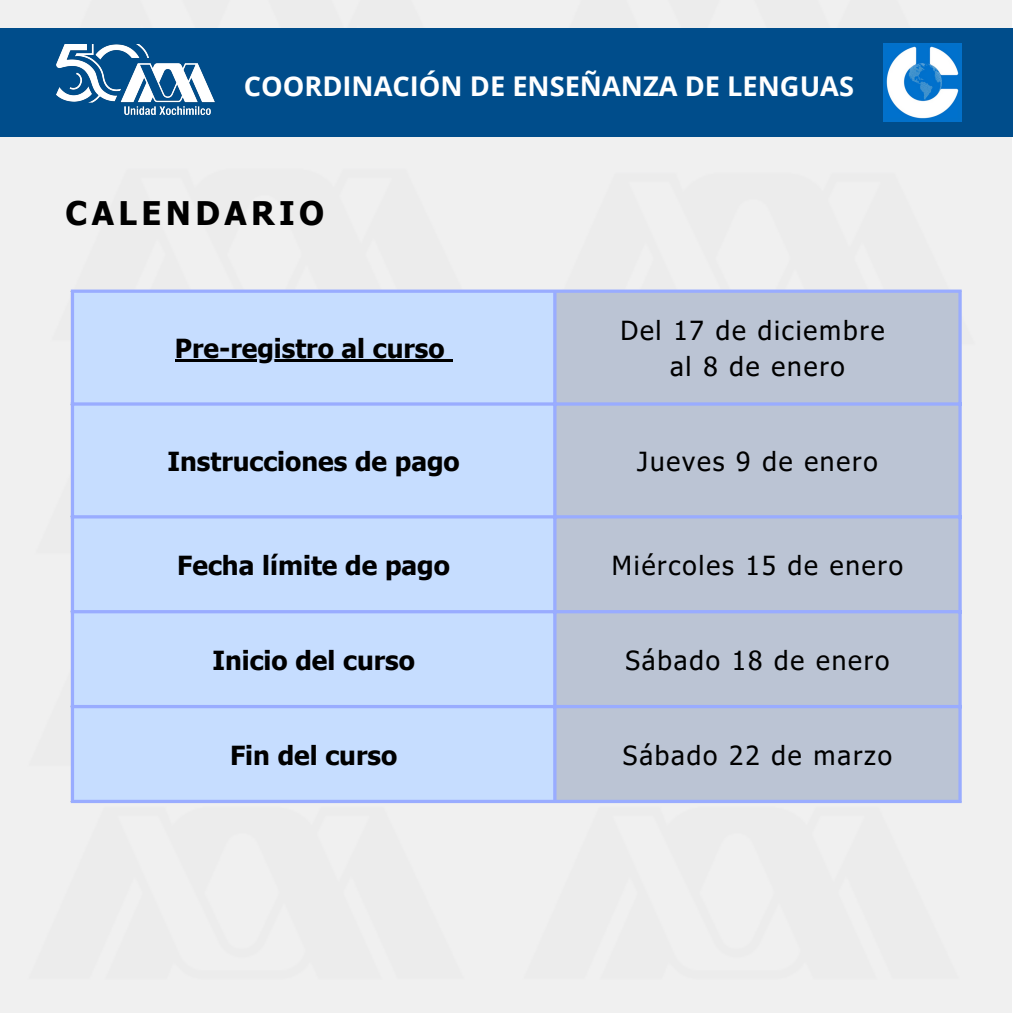
<style>
.page{position:relative;width:1013px;height:1013px;background:#fff}
.page>*{position:absolute;margin:0;border:0;box-sizing:border-box;transform-origin:0 0}
.t1{font:700 32.5px "Tahoma";letter-spacing:.135em;color:#000}
.t2{font:700 27.25px "Open Sans";color:#fff}
.t3{font:26.25px "Tahoma";letter-spacing:.07em;color:#000}
.t4{font:700 26.25px "Tahoma";color:#000}
</style>
<div class="page">
<div style="left:0;top:0;width:1012px;height:1012px;background:#f0f0f0"></div>
<img style="left:11px;top:136px;width:489px;height:1px">
<img style="left:500px;top:136px;width:488px;height:1px">
<div style="left:0;top:28px;width:1012px;height:108px;background:#004d8b"></div>
<img style="left:883px;top:43px;width:78px;height:78px">
<img style="left:56px;top:44px;width:158px;height:70px">
<div style="left:74px;top:293px;width:479px;height:506px;background:#c6ddff"></div>
<div style="left:556px;top:293px;width:402px;height:506px;background:#bbc4d4"></div>
<hr style="left:175px;top:359px;width:269px;height:3px;background:#000">
<svg style="left:444px;top:359px;width:8px;height:3px"></svg>
<hr style="left:71px;top:293px;width:3px;height:506px;background:#99acff">
<hr style="left:553px;top:293px;width:3px;height:506px;background:#99acff">
<hr style="left:958px;top:293px;width:3px;height:506px;background:#99acff">
<svg style="left:71px;top:289px;width:890px;height:4px;background:#a5b6fb"></svg>
<hr style="left:71px;top:402px;width:890px;height:3px;background:#99acff">
<hr style="left:71px;top:515px;width:890px;height:3px;background:#99acff">
<hr style="left:71px;top:610px;width:890px;height:3px;background:#99acff">
<hr style="left:71px;top:705px;width:890px;height:3px;background:#99acff">
<svg style="left:71px;top:799px;width:890px;height:4px;background:#a0b3fa"></svg>
<p class="t2" style="left:244px;top:67px;width:611px">COORDINACIÓN DE ENSEÑANZA DE LENGUAS</p>
<p class="t1" style="left:66px;top:193px;width:260px">CALENDARIO</p>
<p class="t4" style="left:175px;top:332px;width:271px">Pre-registro al curso</p>
<p class="t3" style="left:620px;top:313px;width:266px">Del 17 de diciembre</p>
<p class="t3" style="left:670px;top:350px;width:176px">al 8 de enero</p>
<p class="t4" style="left:167px;top:444px;width:294px">Instrucciones de pago</p>
<p class="t3" style="left:637px;top:444px;width:242px">Jueves 9 de enero</p>
<p class="t4" style="left:177px;top:548px;width:274px">Fecha límite de pago</p>
<p class="t3" style="left:612px;top:548px;width:293px">Miércoles 15 de enero</p>
<p class="t4" style="left:212px;top:643px;width:204px">Inicio del curso</p>
<p class="t3" style="left:625px;top:643px;width:265px">Sábado 18 de enero</p>
<h1 class="t4" style="left:230px;top:738px;width:169px">Fin del curso</h1>
<h1 class="t3" style="left:623px;top:738px;width:270px">Sábado 22 de marzo</h1>
</div>
